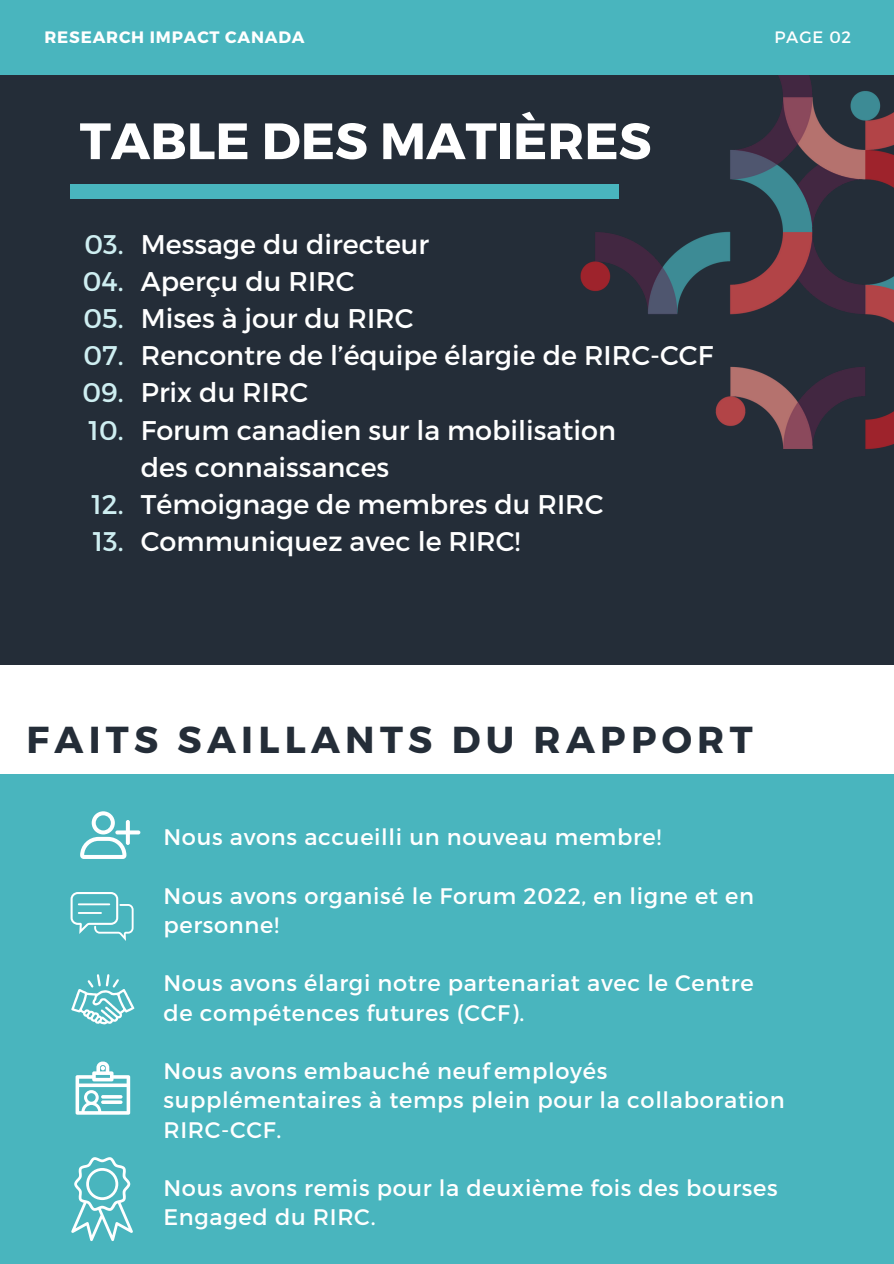
<style>
.page{position:relative;width:894px;height:1264px;background:#fff}
.page>*{position:absolute;margin:0;border:0;box-sizing:border-box;transform-origin:0 0}
.t1{font:700 51px "Montserrat";color:#fff}
.t2{font:700 37.5px "Montserrat";letter-spacing:.14em;color:#242d38}
.t3{font:27px/37.2px "Montserrat";color:#fff}
.t4{font:27px/37.2px "Montserrat";color:#ceeef1;text-align:justify}
.t5{font:22.5px/29.2px "Montserrat";letter-spacing:.03em;color:#fff}
.t6{font:700 16.5px "Montserrat";letter-spacing:.05em;color:#fff}
.t7{font:16.5px "Montserrat";letter-spacing:.05em;color:#fff}
</style>
<div class="page">
<div style="left:0;top:0;width:893px;height:665px;background:#242d38"></div>
<img style="left:525px;top:74px;width:368px;height:376px">
<div style="left:0;top:0;width:893px;height:74px;background:#49b5be"></div>
<div style="left:0;top:774px;width:893px;height:489px;background:#49b5be"></div>
<div style="left:71px;top:184px;width:547px;height:15px;background:#49b5be"></div>
<svg style="left:80px;top:811px;width:60px;height:47px"></svg>
<svg style="left:76px;top:1061px;width:54px;height:53px"></svg>
<hr style="left:101px;top:1095px;width:21px;height:3px;background:#fff;border-radius:2px">
<hr style="left:101px;top:1100px;width:21px;height:3px;background:#fff;border-radius:2px">
<svg style="left:71px;top:892px;width:62px;height:49px"></svg>
<svg style="left:71px;top:974px;width:63px;height:50px"></svg>
<svg style="left:71px;top:1157px;width:62px;height:83px"></svg>
<p class="t6" style="left:44px;top:27px;width:262px">RESEARCH IMPACT CANADA</p>
<p class="t7" style="left:774px;top:27px;width:78px">PAGE 02</p>
<p class="t1" style="left:80px;top:108px;width:573px">TABLE DES MATIÈRES</p>
<h3 class="t4" style="left:82px;top:224px;width:43px">03.<br>04.<br>05.<br>07.<br>09.<br>10.</h3>
<h2 class="t4" style="left:91px;top:484px;width:34px">12.<br>13.</h2>
<h5 class="t3" style="left:141px;top:224px;width:574px">Message du directeur<br>Aperçu du RIRC<br>Mises à jour du RIRC<br>Rencontre de l’équipe élargie de RIRC-CCF<br>Prix du RIRC<br>Forum canadien sur la mobilisation<br>des connaissances<br>Témoignage de membres du RIRC<br>Communiquez avec le RIRC!</h5>
<p class="t2" style="left:27px;top:715px;width:727px">FAITS SAILLANTS DU RAPPORT</p>
<p class="t5" style="left:163px;top:821px;width:499px">Nous avons accueilli un nouveau membre!</p>
<h1 class="t5" style="left:163px;top:879px;width:592px">Nous avons organisé le Forum 2022, en ligne et en personne!</h1>
<p class="t5" style="left:163px;top:967px;width:591px">Nous avons élargi notre partenariat avec le Centre de compétences futures (CCF).</p>
<h3 class="t5" style="left:163px;top:1055px;width:622px">Nous avons embauché neuf employés supplémentaires à temps plein pour la collaboration<br>RIRC-CCF.</h3>
<h3 class="t5" style="left:163px;top:1172px;width:615px">Nous avons remis pour la deuxième fois des bourses<br>Engaged du RIRC.</h3>
</div>
